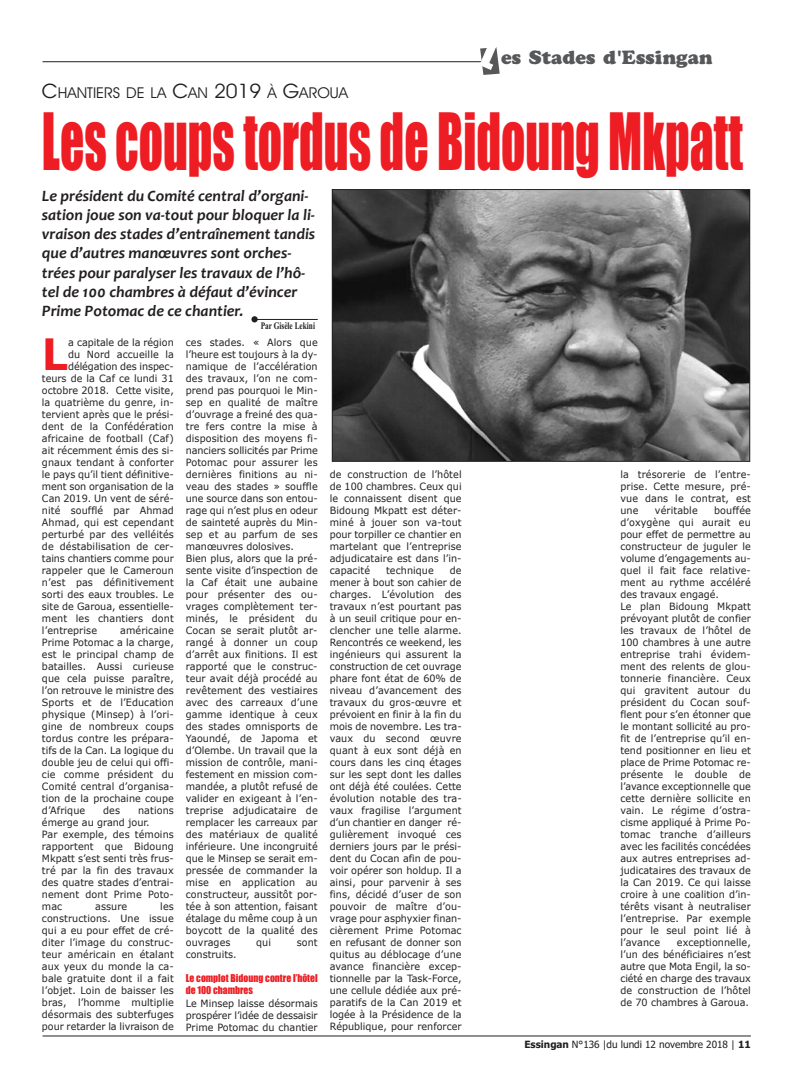
<style>
.page{position:relative;width:794px;height:1078px;background:#fff}
.page>*{position:absolute;margin:0;border:0;box-sizing:border-box;transform-origin:0 0}
.t1{font:73px "Impact";color:#ee1d23;scale:.65 1}
.t2{font:700 43px "Verdana";color:#ee1d23;scale:.96 1}
.t3{font:20px "Cookie";color:#57585a}
.t4{font:italic 700 16px/19.2px "Candara";color:#231f20}
.t5{font:15px "Avant Garde IT Cby BT";color:#231f20;scale:1.05 1}
.t6{font:10px/12px "Verdana";letter-spacing:.01em;color:#231f20;text-align:justify;scale:.96 1}
.t7{font:10px/12px "Impact";color:#ee1d23;scale:.96 1}
.t8{font:10px "Tahoma";color:#231f20}
.t9{font:10px "Verdana";letter-spacing:-.01em;color:#231f20;scale:.96 1}
.t10{font:700 10px "Times New Roman";color:#231f20;scale:.73 1}
.s1{font-size:20px}
.s2{font-weight:700}
</style>
<div class="page">
<hr style="left:43px;top:1035px;width:708px;height:1px;background:#231f20">
<hr style="left:43px;top:61px;width:449px;height:1px;background:#231f20">
<hr style="left:254px;top:319px;width:64px;height:1px;background:#231f20">
<div style="left:251px;top:316px;width:7px;height:6px;background:#231f20;border-radius:50%"></div>
<img style="left:334px;top:191px;width:414px;height:269px">
<div style="left:332px;top:189px;width:418px;height:273px;border:1px solid #231f20"></div>
<svg style="left:480px;top:47px;width:20px;height:28px"></svg>
<h3 class="t5" style="left:42px;top:84px;width:293px"><span class="s1">C</span>HANTIERS DE LA <span class="s1">C</span>AN <span class="s1">2019</span> À <span class="s1">G</span>AROUA</h3>
<h3 class="t3" style="left:501px;top:45px;width:213px">es Stades d'Essingan</h3>
<h1 class="t1" style="left:42px;top:102px;width:1079px">Les coups tordus de Bidoung Mkpatt</h1>
<p class="t4" style="left:42px;top:186px;width:275px">Le président du Comité central d’organi&shy;sation joue son va-tout pour bloquer la li&shy;vraison des stades d’entraînement tandis que d’autres manœuvres sont orches&shy;trées pour paralyser les travaux de l’hô&shy;tel de 100 chambres à défaut d’évincer Prime Potomac de ce chantier.</p>
<h2 class="t2" style="left:42px;top:326px;width:29px">L</h2>
<p class="t6" style="left:68px;top:335px;width:111px">a capitale de la région</p>
<p class="t10" style="left:261px;top:320px;width:76px">Par Gisèle Lekini</p>
<p class="t6" style="left:186px;top:335px;width:139px;text-align:left">ces stades. « Alors que l’heure est toujours à la dy&shy;namique de l’accélération des travaux, l’on ne com&shy;prend pas pourquoi le Min&shy;sep en qualité de maître d’ouvrage a freiné des qua&shy;tre fers contre la mise à disposition des moyens fi&shy;nanciers sollicités par Prime<br>Potomac pour assurer les dernières finitions au ni&shy;veau des stades » souffle une source dans son entou&shy;rage qui n’est plus en odeur de sainteté auprès du Min&shy;sep et au parfum de ses manœuvres dolosives.<br>Bien plus, alors que la pré&shy;sente visite d’inspection de la Caf était une aubaine pour présenter des ou&shy;vrages complètement ter&shy;minés, le président du<br>Cocan se serait plutôt ar&shy;rangé à donner un coup d’arrêt aux finitions. Il est rapporté que le construc&shy;teur avait déjà procédé au revêtement des vestiaires avec des carreaux d’une gamme identique à ceux des stades omnisports de<br>Yaoundé, de Japoma et d’Olembe. Un travail que la mission de contrôle, mani&shy;festement en mission com&shy;mandée, a plutôt refusé de valider en exigeant à l’en&shy;treprise adjudicataire de remplacer les carreaux par des matériaux de qualité inférieure. Une incongruité que le Minsep se serait em&shy;pressée de commander la mise en application au constructeur, aussitôt por&shy;tée à son attention, faisant étalage du même coup à un boycott de la qualité des ouvrages</p>
<p class="t6" style="left:68px;top:347px;width:111px">du Nord accueille la</p>
<p class="t9" style="left:68px;top:359px;width:111px">délégation des inspec-</p>
<p class="t6" style="left:42px;top:371px;width:139px">teurs de la Caf ce lundi 31</p>
<p class="t6" style="left:42px;top:383px;width:139px">octobre 2018. Cette visite,</p>
<p class="t6" style="left:42px;top:395px;width:139px">la quatrième du genre, in-</p>
<p class="t6" style="left:42px;top:407px;width:139px">tervient après que le prési-</p>
<p class="t6" style="left:42px;top:419px;width:139px">dent de la Confédération</p>
<p class="t6" style="left:42px;top:431px;width:139px">africaine de football (Caf)</p>
<p class="t6" style="left:42px;top:443px;width:139px">ait récemment émis des si-</p>
<p class="t6" style="left:42px;top:455px;width:139px">gnaux tendant à conforter</p>
<p class="t6" style="left:42px;top:467px;width:139px">le pays qu’il tient définitive-</p>
<p class="t6" style="left:42px;top:479px;width:139px">ment son organisation de la</p>
<p class="t6" style="left:42px;top:491px;width:139px">Can 2019. Un vent de séré-</p>
<p class="t6" style="left:42px;top:503px;width:139px">nité soufflé par Ahmad</p>
<p class="t6" style="left:42px;top:515px;width:139px">Ahmad, qui est cependant</p>
<p class="t6" style="left:42px;top:527px;width:139px">perturbé par des velléités</p>
<p class="t6" style="left:42px;top:539px;width:139px">de déstabilisation de cer-</p>
<p class="t6" style="left:42px;top:551px;width:139px">tains chantiers comme pour</p>
<p class="t6" style="left:42px;top:563px;width:139px">rappeler que le Cameroun</p>
<p class="t6" style="left:42px;top:575px;width:139px">n’est pas définitivement</p>
<p class="t6" style="left:42px;top:587px;width:139px">sorti des eaux troubles. Le</p>
<p class="t6" style="left:42px;top:599px;width:139px">site de Garoua, essentielle-</p>
<p class="t6" style="left:42px;top:611px;width:139px">ment les chantiers dont</p>
<p class="t6" style="left:42px;top:623px;width:59px">l’entreprise</p>
<p class="t6" style="left:42px;top:623px;width:139px;text-indent:78px">américaine Prime Potomac a la charge, est le principal champ de batailles. Aussi curieuse que cela puisse paraître, l’on retrouve le ministre des Sports et de l’Education physique (Minsep) à l’ori&shy;gine de nombreux coups tordus contre les prépara&shy;tifs de la Can. La logique du double jeu de celui qui offi&shy;cie comme président du Comité central d’organisa&shy;tion de la prochaine coupe d’Afrique</p>
<p class="t6" style="left:103px;top:803px;width:19px">des</p>
<p class="t6" style="left:42px;top:803px;width:139px;text-align:left;text-indent:96px">nations émerge au grand jour.<br>Par exemple, des témoins rapportent que Bidoung<br>Mkpatt s’est senti très frus&shy;tré par la fin des travaux des quatre stades d’entrai&shy;nement dont Prime Poto&shy;mac</p>
<p class="t6" style="left:42px;top:899px;width:139px;text-indent:118px">les constructions. Une issue qui a eu pour effet de cré&shy;diter l’image du construc&shy;teur américain en étalant aux yeux du monde la ca&shy;bale gratuite dont il a fait l’objet. Loin de baisser les bras, l’homme multiplie désormais des subterfuges pour retarder la livraison de</p>
<p class="t6" style="left:95px;top:899px;width:35px">assure</p>
<p class="t6" style="left:256px;top:935px;width:17px">qui</p>
<p class="t6" style="left:297px;top:935px;width:23px">sont</p>
<p class="t6" style="left:186px;top:947px;width:54px">construits.</p>
<p class="t7" style="left:186px;top:972px;width:139px">Le complot Bidoung contre l’hôtel de 100 chambres</p>
<p class="t6" style="left:186px;top:996px;width:139px">Le Minsep laisse désormais prospérer l’idée de dessaisir Prime Potomac du chantier</p>
<p class="t6" style="left:330px;top:467px;width:139px">de construction de l’hôtel de 100 chambres. Ceux qui le connaissent disent que Bidoung Mkpatt est déter&shy;miné à jouer son va-tout pour torpiller ce chantier en martelant que l’entreprise adjudicataire est dans l’in&shy;capacité</p>
<p class="t6" style="left:330px;top:563px;width:139px;text-indent:120px">de mener à bout son cahier de charges. L’évolution des travaux n’est pourtant pas à un seuil critique pour en&shy;clencher une telle alarme.<br>Rencontrés ce weekend, les ingénieurs qui assurent la construction de cet ouvrage phare font état de 60% de niveau d’avancement des travaux du gros-œuvre et prévoient en finir à la fin du mois de novembre. Les tra&shy;vaux du second œuvre quant à eux sont déjà en cours dans les cinq étages sur les sept dont les dalles ont déjà été coulées. Cette évolution notable des tra&shy;vaux fragilise l’argument d’un chantier en danger ré&shy;gulièrement invoqué ces derniers jours par le prési&shy;dent du Cocan afin de pou&shy;voir opérer son holdup. Il a ainsi, pour parvenir à ses fins, décidé d’user de son pouvoir de maître d’ou&shy;vrage pour asphyxier finan&shy;cièrement Prime Potomac en refusant de donner son quitus au déblocage d’une avance financière excep&shy;tionnelle par la Task-Force, une cellule dédiée aux pré&shy;paratifs de la Can 2019 et logée à la Présidence de la République, pour renforcer</p>
<p class="t6" style="left:386px;top:563px;width:51px">technique</p>
<p class="t6" style="left:620px;top:467px;width:137px">la trésorerie de l’entre&shy;prise. Cette mesure, pré&shy;vue dans le contrat, est une</p>
<p class="t6" style="left:620px;top:503px;width:137px;text-align:left;text-indent:94px">bouffée d’oxygène qui aurait eu pour effet de permettre au constructeur de juguler le volume d’engagements au&shy;quel il fait face relative&shy;ment au rythme accéléré des travaux engagé.<br>Le plan Bidoung Mkpatt prévoyant plutôt de confier les travaux de l’hôtel de<br>100 chambres à une autre entreprise trahi évidem&shy;ment des relents de glou&shy;tonnerie financière. Ceux qui gravitent autour du président du Cocan souf&shy;flent pour s’en étonner que le montant sollicité au pro&shy;fit de l’entreprise qu’il en&shy;tend positionner en lieu et place de Prime Potomac re&shy;présente le double de l’avance exceptionnelle que cette dernière sollicite en vain. Le régime d’ostra&shy;cisme appliqué à Prime Po&shy;tomac tranche d’ailleurs avec les facilités concédées aux autres entreprises ad&shy;judicataires des travaux de la Can 2019. Ce qui laisse croire à une coalition d’in&shy;térêts visant à neutraliser l’entreprise. Par exemple pour le seul point lié à l’avance</p>
<p class="t6" style="left:655px;top:503px;width:46px">véritable</p>
<p class="t6" style="left:620px;top:935px;width:137px;text-indent:56px">exceptionnelle, l’un des bénéficiaires n’est autre que Mota Engil, la so&shy;ciété en charge des travaux de construction de l’hôtel de 70 chambres à Garoua.</p>
<p class="t8" style="left:524px;top:1038px;width:228px"><span class="s2">Essingan</span> N°136 |du lundi 12 novembre 2018 | <span class="s2">11</span></p>
</div>
